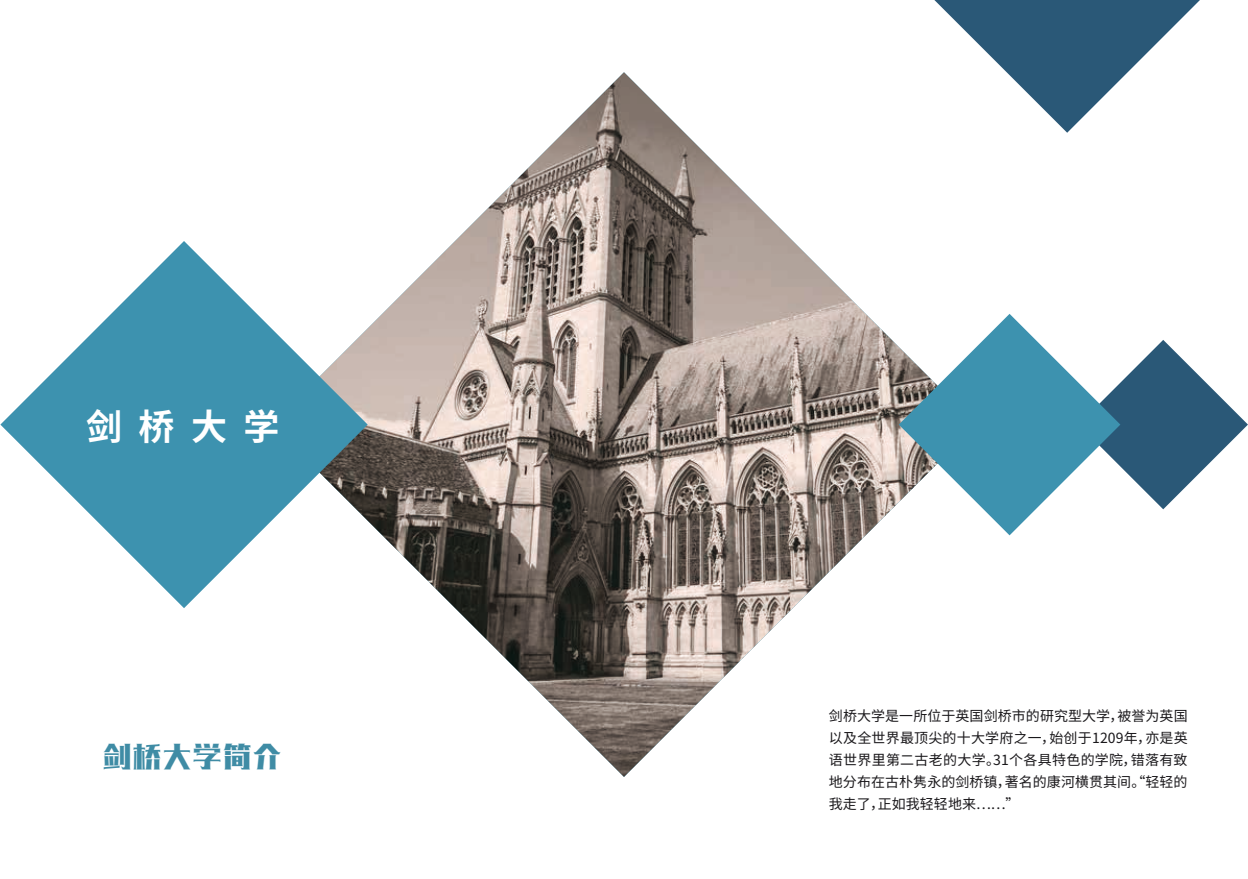
<style>
.page{position:relative;width:1248px;height:879px;background:#fff}
.page>*{position:absolute;margin:0;border:0;box-sizing:border-box;transform-origin:0 0}
.t1{font:700 36px "Source Han Sans CN";color:#fff}
.t2{font:30px "MF Yi Hei Noncommercial";color:#3f8ca5}
.t3{font:14px/22px "Source Han Sans CN";letter-spacing:.005em;color:#1a181b;text-align:justify}
</style>
<div class="page">
<img style="left:367px;top:72px;width:531px;height:705px">
<svg style="left:0;top:241px;width:367px;height:367px;fill:#3d92af"></svg>
<svg style="left:1120px;top:340px;width:127px;height:169px"></svg>
<svg style="left:898px;top:314px;width:222px;height:221px;fill:#3d92af"></svg>
<svg style="left:934px;top:0;width:265px;height:133px"></svg>
<h1 class="t1" style="left:86px;top:406px;width:195px">剑 桥 大 学</h1>
<h2 class="t2" style="left:102px;top:741px;width:181px">剑桥大学简介</h2>
<p class="t3" style="left:828px;top:705px;width:360px">剑桥大学是一所位于英国剑桥市的研究型大学，被誉为英国以及全世界最顶尖的十大学府之一，始创于1209年，亦是英语世界里第二古老的大学。31个各具特色的学院，错落有致地分布在古朴隽永的剑桥镇，著名的康河横贯其间。“轻轻的我走了，正如我轻轻地来……”</p>
</div>
